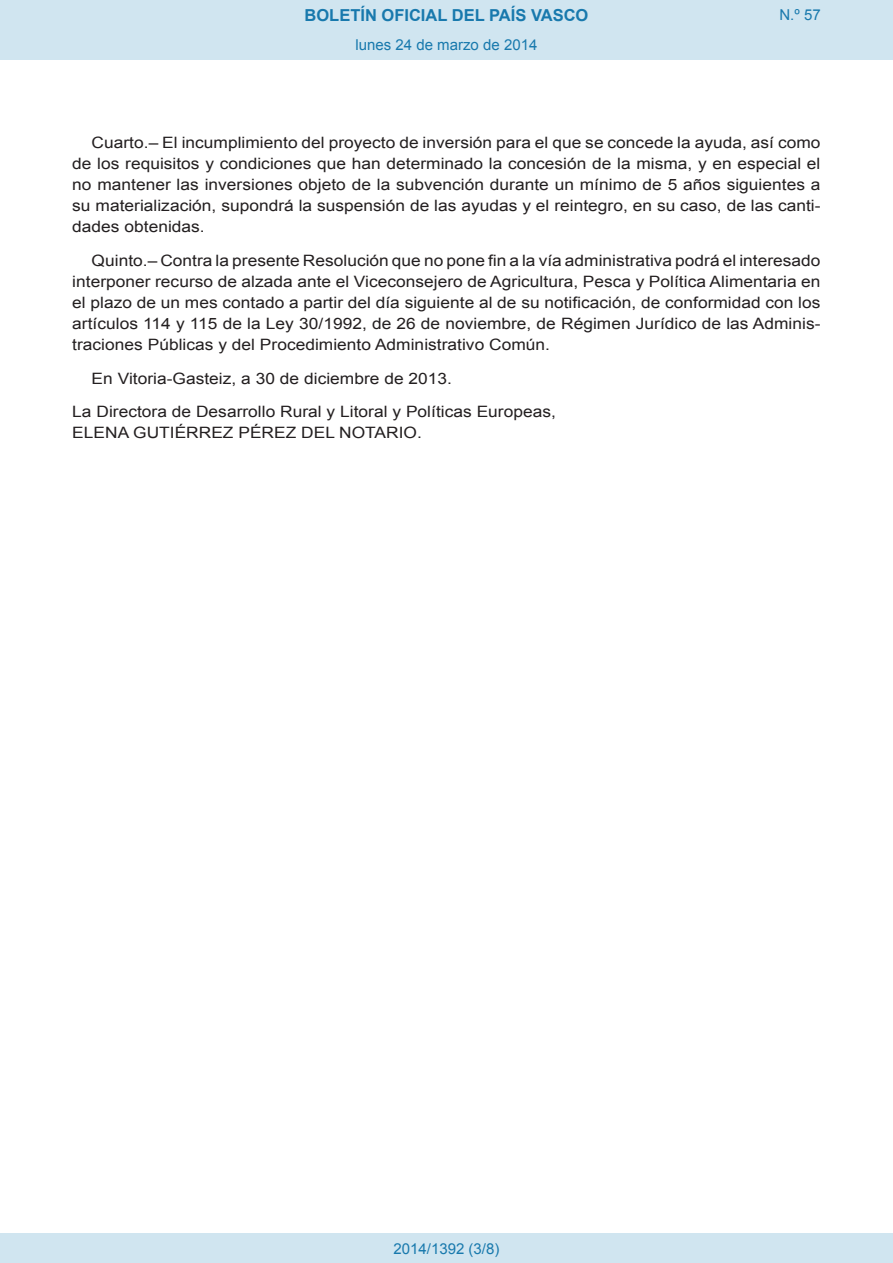
<style>
.page{position:relative;width:893px;height:1263px;background:#fff}
.page>*{position:absolute;margin:0;border:0;box-sizing:border-box;transform-origin:0 0}
.t1{font:700 16.5px "Arial";color:#1879ad}
.BOPVDetalle{font:15.6px/21px "Arial";color:#231f20;text-align:justify;scale:1.11 1}
.BOPVFirmaPuesto{font:15.6px "Arial";color:#231f20;scale:1.11 1}
.BOPVFirmaLugFec{font:15.6px "Arial";color:#231f20;scale:1.11 1}
.BOPVFirmaNombre{font:15.6px "Arial";color:#231f20;scale:1.11 1}
.Paginacion_Centro{font:15px "Arial";color:#1879ad}
</style>
<div class="page">
<div style="left:0;top:0;width:893px;height:60px;background:#d0e5f0"></div>
<div style="left:0;top:1233px;width:893px;height:30px;background:#d0e5f0"></div>
<p class="t1" style="left:305px;top:4px;width:285px">BOLETÍN OFICIAL DEL PAÍS VASCO</p>
<p class="Paginacion_Centro" style="left:356px;top:35px;width:183px">lunes 24 de marzo de 2014</p>
<p class="Paginacion_Centro" style="left:779px;top:5px;width:43px">N.º 57</p>
<p class="BOPVDetalle" style="left:72px;top:132px;width:676px;text-indent:19px">Cuarto.– El incumplimiento del proyecto de inversión para el que se concede la ayuda, así como de los requisitos y condiciones que han determinado la concesión de la misma, y en especial el no mantener las inversiones objeto de la subvención durante un mínimo de 5 años siguientes a su materialización, supondrá la suspensión de las ayudas y el reintegro, en su caso, de las canti&shy;dades obtenidas.</p>
<p class="BOPVDetalle" style="left:72px;top:250px;width:676px;text-indent:19px">Quinto.– Contra la presente Resolución que no pone fin a la vía administrativa podrá el interesado interponer recurso de alzada ante el Viceconsejero de Agricultura, Pesca y Política Alimentaria en el plazo de un mes contado a partir del día siguiente al de su notificación, de conformidad con los artículos 114 y 115 de la Ley 30/1992, de 26 de noviembre, de Régimen Jurídico de las Adminis&shy;traciones Públicas y del Procedimiento Administrativo Común.</p>
<p class="BOPVFirmaLugFec" style="left:92px;top:368px;width:326px">En Vitoria-Gasteiz, a 30 de diciembre de 2013.</p>
<p class="BOPVFirmaPuesto" style="left:72px;top:402px;width:437px">La Directora de Desarrollo Rural y Litoral y Políticas Europeas,</p>
<p class="BOPVFirmaNombre" style="left:72px;top:423px;width:317px">ELENA GUTIÉRREZ PÉREZ DEL NOTARIO.</p>
<p class="Paginacion_Centro" style="left:393px;top:1238px;width:107px">2014/1392 (3/8)</p>
</div>
